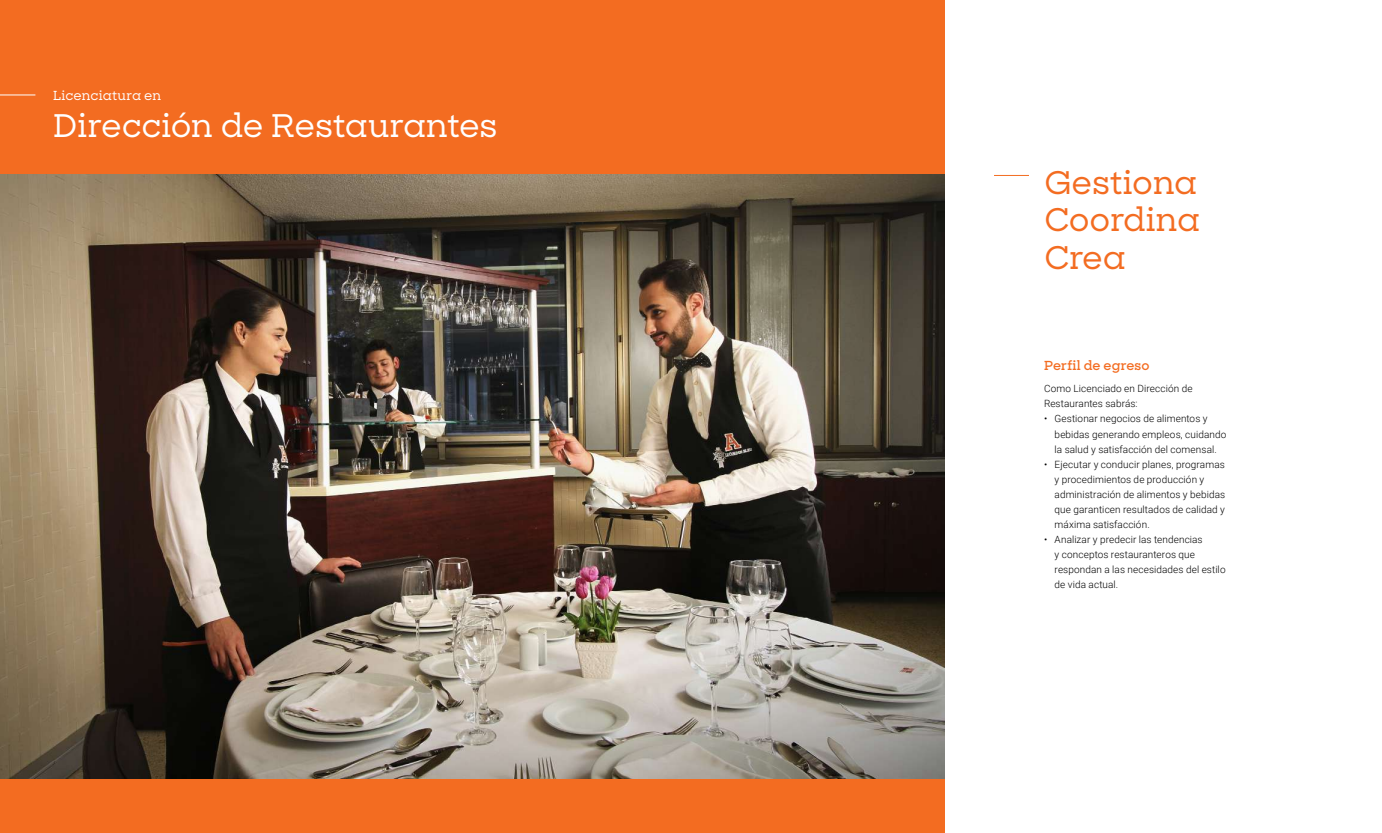
<style>
.page{position:relative;width:1382px;height:833px;background:#fff}
.page>*{position:absolute;margin:0;border:0;box-sizing:border-box;transform-origin:0 0}
.t1{font:500 31.25px "Sharp Slab";letter-spacing:-.005em;color:#fff}
.t2{font:500 31.25px/37.5px "Sharp Slab";letter-spacing:-.005em;color:#f36c21;text-align:justify}
.t3{font:500 12.5px "Sharp Slab";letter-spacing:.005em;color:#fff}
.t4{font:600 12.5px "Sharp Slab";letter-spacing:.01em;color:#f36c21}
.t5{font:300 10px/15px "Roboto";letter-spacing:.01em;color:#000}
</style>
<div class="page">
<div style="left:0;top:0;width:944px;height:833px;background:#f36c21"></div>
<hr style="left:0;top:94px;width:35px;height:1px;background:#fff">
<hr style="left:994px;top:175px;width:35px;height:1px;background:#f36c21">
<img style="left:0;top:175px;width:944px;height:604px">
<p class="t3" style="left:53px;top:86px;width:110px">Licenciatura en</p>
<h1 class="t1" style="left:53px;top:104px;width:446px">Dirección de Restaurantes</h1>
<h1 class="t2" style="left:1044px;top:163px;width:157px">Gestiona Coordina Crea</h1>
<p class="t4" style="left:1044px;top:356px;width:107px">Perfil de egreso</p>
<p class="t5" style="left:1044px;top:381px;width:150px">Como Licenciado en Dirección de<br>Restaurantes sabrás:</p>
<p class="t5" style="left:1055px;top:411px;width:173px;text-indent:-11px">• Gestionar negocios de alimentos y bebidas generando empleos, cuidando la salud y satisfacción del comensal.</p>
<p class="t5" style="left:1055px;top:456px;width:172px;text-indent:-11px">• Ejecutar y conducir planes, programas y procedimientos de producción y administración de alimentos y bebidas que garanticen resultados de calidad y máxima satisfacción.</p>
<p class="t5" style="left:1055px;top:531px;width:172px;text-indent:-11px">• Analizar y predecir las tendencias<br>y conceptos restauranteros que respondan a las necesidades del estilo de vida actual.</p>
</div>
